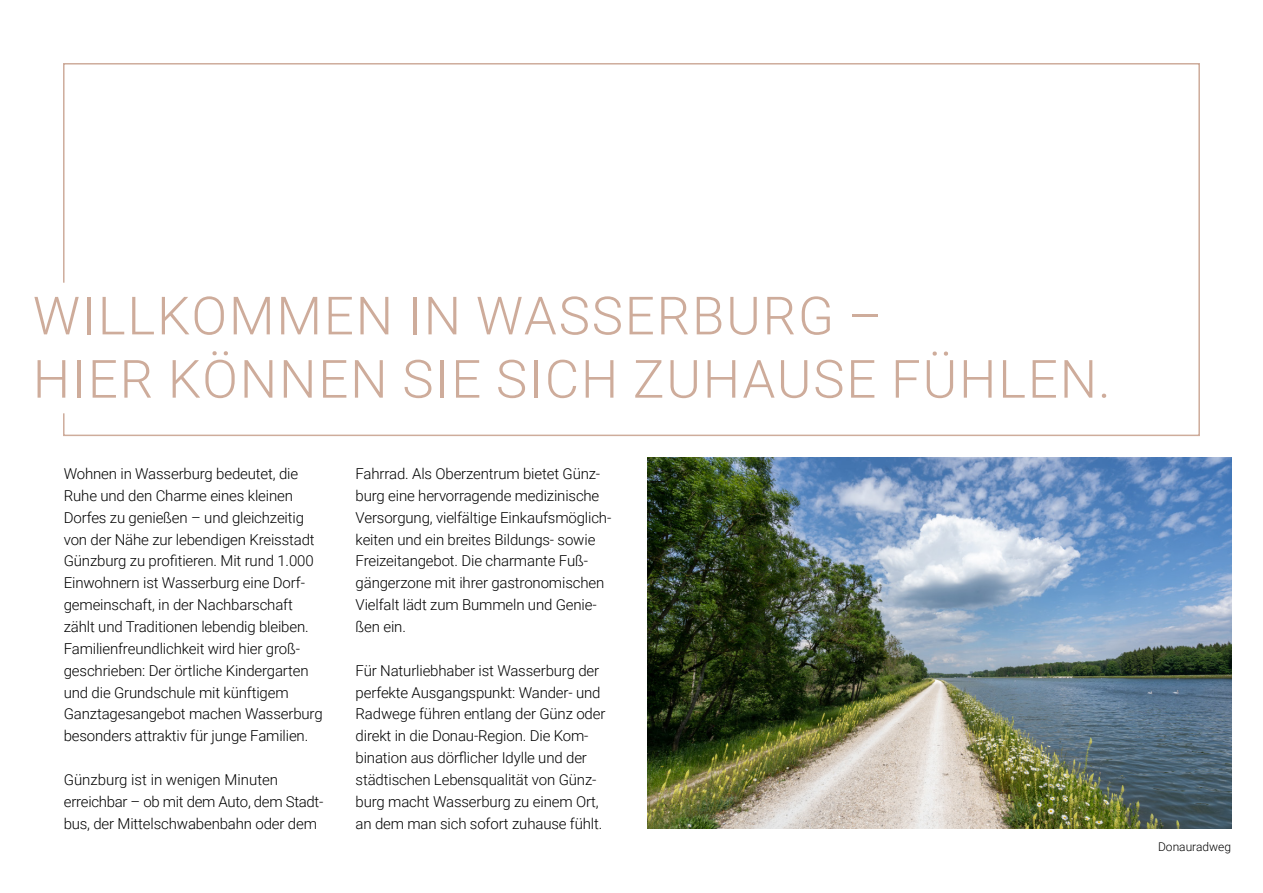
<style>
.page{position:relative;width:1263px;height:893px;background:#fff}
.page>*{position:absolute;margin:0;border:0;box-sizing:border-box;transform-origin:0 0}
.t1{font:300 52.8px/63.3px "Roboto";letter-spacing:.035em;color:#ceac9b}
.t2{font:300 15px/21.9px "Roboto";letter-spacing:-.01em;color:#000}
.t3{font:300 12px "Roboto";color:#000}
</style>
<div class="page">
<img style="left:647px;top:457px;width:584px;height:372px">
<svg style="left:63px;top:63px;width:1137px;height:374px"></svg>
<h1 class="t1" style="left:33px;top:282px;width:1079px">WILLKOMMEN IN WASSERBURG –<br>HIER KÖNNEN SIE SICH ZUHAUSE FÜHLEN.</h1>
<p class="t2" style="left:64px;top:462px;width:260px">Wohnen in Wasserburg bedeutet, die Ruhe und den Charme eines kleinen Dorfes zu genießen – und gleichzeitig von der Nähe zur lebendigen Kreisstadt Günzburg zu profitieren. Mit rund 1.000<br>Einwohnern ist Wasserburg eine Dorf&shy;gemeinschaft, in der Nachbarschaft zählt und Traditionen lebendig bleiben.<br>Familienfreundlichkeit wird hier groß&shy;geschrieben: Der örtliche Kindergarten und die Grundschule mit künftigem Ganztagesangebot machen Wasserburg besonders attraktiv für junge Familien.</p>
<p class="t2" style="left:64px;top:768px;width:261px">Günzburg ist in wenigen Minuten erreichbar – ob mit dem Auto, dem Stadt&shy;bus, der Mittelschwabenbahn oder dem</p>
<p class="t2" style="left:356px;top:462px;width:257px">Fahrrad. Als Oberzentrum bietet Günz&shy;burg eine hervorragende medizinische Versorgung, vielfältige Einkaufsmöglich&shy;keiten und ein breites Bildungs- sowie Freizeitangebot. Die charmante Fuß&shy;gängerzone mit ihrer gastronomischen Vielfalt lädt zum Bummeln und Genie&shy;ßen ein.</p>
<p class="t2" style="left:356px;top:659px;width:251px">Für Naturliebhaber ist Wasserburg der perfekte Ausgangspunkt: Wander- und Radwege führen entlang der Günz oder direkt in die Donau-Region. Die Kom&shy;bination aus dörflicher Idylle und der städtischen Lebensqualität von Günz&shy;burg macht Wasserburg zu einem Ort, an dem man sich sofort zuhause fühlt.</p>
<p class="t3" style="left:1158px;top:838px;width:75px">Donauradweg</p>
</div>
